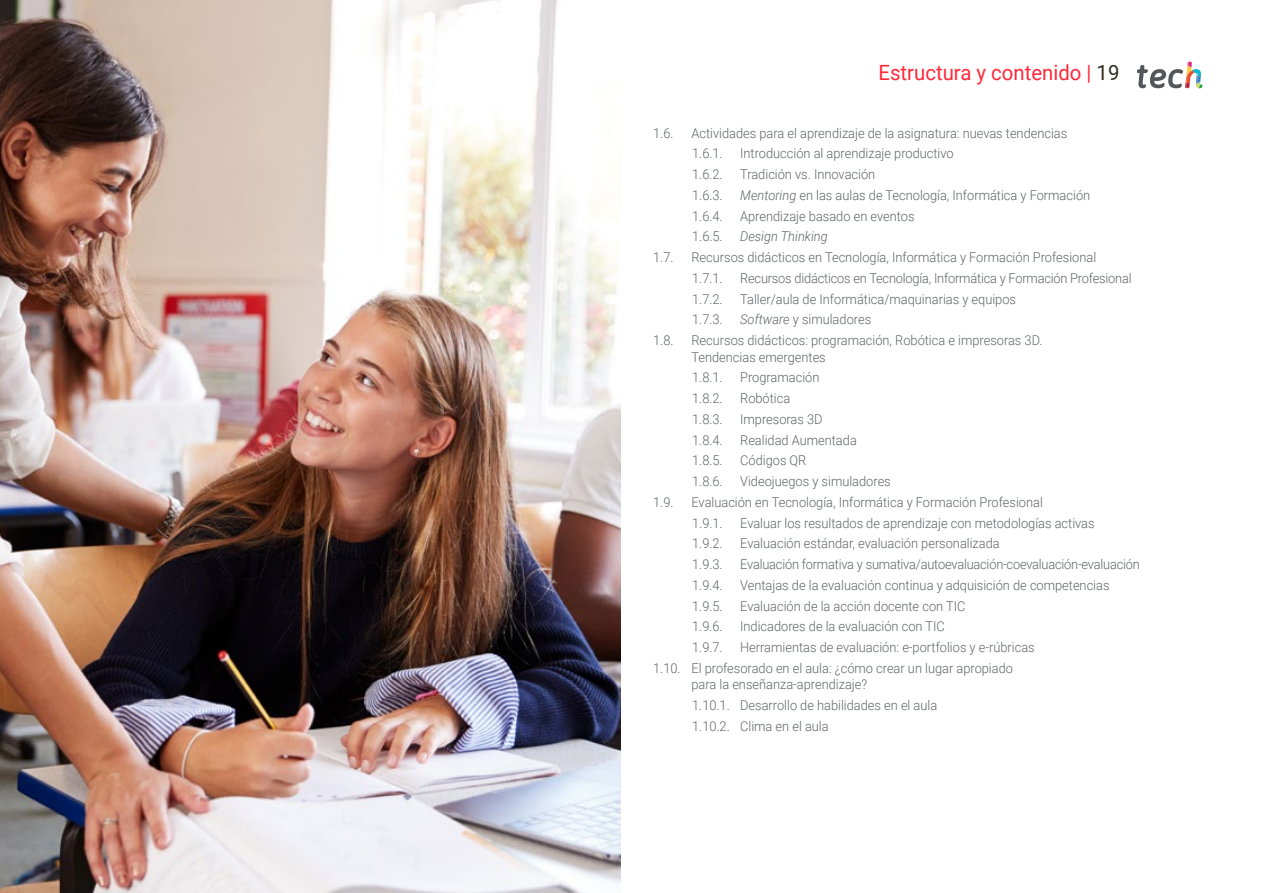
<style>
.page{position:relative;width:1263px;height:893px;background:#fff}
.page>*{position:absolute;margin:0;border:0;box-sizing:border-box;transform-origin:0 0}
.t1{font:21px "Roboto";color:#ff293a}
.t2{font:300 13.5px/20.7px "Roboto";color:#61646a;scale:.95 1}
.t3{font:italic 300 13.5px "Roboto";color:#61646a;scale:.95 1}
.s1{color:#312e20}
.s2{font-style:italic}
</style>
<div class="page">
<svg style="left:1137px;top:62px;width:65px;height:27px"></svg>
<img style="left:0;top:0;width:621px;height:893px">
<h1 class="t1" style="left:878px;top:57px;width:242px">Estructura y contenido | <span class="s1">19</span></h1>
<p class="t2" style="left:653px;top:122px;width:23px">1.6.</p>
<p class="t2" style="left:691px;top:122px;width:397px">Actividades para el aprendizaje de la asignatura: nuevas tendencias<br>1.6.1.</p>
<p class="t2" style="left:740px;top:143px;width:226px">Introducción al aprendizaje productivo</p>
<p class="t2" style="left:692px;top:164px;width:34px">1.6.2.</p>
<p class="t2" style="left:740px;top:164px;width:144px">Tradición vs. Innovación</p>
<p class="t2" style="left:692px;top:184px;width:34px">1.6.3.</p>
<p class="t2" style="left:740px;top:184px;width:370px"><span class="s2">Mentoring</span> en las aulas de Tecnología, Informática y Formación</p>
<p class="t2" style="left:692px;top:205px;width:34px">1.6.4.</p>
<p class="t2" style="left:740px;top:205px;width:185px">Aprendizaje basado en eventos</p>
<p class="t2" style="left:692px;top:226px;width:34px">1.6.5.</p>
<p class="t3" style="left:740px;top:227px;width:94px">Design Thinking</p>
<p class="t2" style="left:653px;top:247px;width:23px">1.7.</p>
<p class="t2" style="left:691px;top:247px;width:427px">Recursos didácticos en Tecnología, Informática y Formación Profesional<br>1.7.1.</p>
<p class="t2" style="left:740px;top:267px;width:414px">Recursos didácticos en Tecnología, Informática y Formación Profesional</p>
<p class="t2" style="left:692px;top:288px;width:34px">1.7.2.</p>
<p class="t2" style="left:740px;top:288px;width:292px">Taller/aula de Informática/maquinarias y equipos</p>
<p class="t2" style="left:692px;top:309px;width:34px">1.7.3.</p>
<p class="t2" style="left:740px;top:309px;width:139px"><span class="s2">Software</span> y simuladores</p>
<p class="t2" style="left:653px;top:330px;width:23px">1.8.</p>
<p class="t2" style="left:691px;top:332px;width:371px;line-height:16.5px">Recursos didácticos: programación, Robótica e impresoras 3D.<br>Tendencias emergentes</p>
<p class="t2" style="left:692px;top:367px;width:34px">1.8.1.</p>
<p class="t2" style="left:740px;top:367px;width:85px">Programación</p>
<p class="t2" style="left:692px;top:388px;width:34px">1.8.2.</p>
<p class="t2" style="left:740px;top:388px;width:54px">Robótica</p>
<p class="t2" style="left:692px;top:408px;width:34px">1.8.3.</p>
<p class="t2" style="left:740px;top:408px;width:88px">Impresoras 3D</p>
<p class="t2" style="left:692px;top:429px;width:34px">1.8.4.</p>
<p class="t2" style="left:740px;top:429px;width:124px">Realidad Aumentada</p>
<p class="t2" style="left:692px;top:450px;width:34px">1.8.5.</p>
<p class="t2" style="left:740px;top:450px;width:71px">Códigos QR</p>
<p class="t2" style="left:692px;top:471px;width:34px">1.8.6.</p>
<p class="t2" style="left:740px;top:471px;width:160px">Videojuegos y simuladores</p>
<p class="t2" style="left:653px;top:491px;width:23px">1.9.</p>
<p class="t2" style="left:691px;top:491px;width:371px">Evaluación en Tecnología, Informática y Formación Profesional<br>1.9.1.</p>
<p class="t2" style="left:740px;top:512px;width:375px">Evaluar los resultados de aprendizaje con metodologías activas</p>
<p class="t2" style="left:692px;top:533px;width:34px">1.9.2.</p>
<p class="t2" style="left:740px;top:533px;width:275px">Evaluación estándar, evaluación personalizada</p>
<p class="t2" style="left:692px;top:554px;width:34px">1.9.3.</p>
<p class="t2" style="left:740px;top:554px;width:422px">Evaluación formativa y sumativa/autoevaluación-coevaluación-evaluación</p>
<p class="t2" style="left:692px;top:574px;width:34px">1.9.4.</p>
<p class="t2" style="left:740px;top:574px;width:390px">Ventajas de la evaluación continua y adquisición de competencias</p>
<p class="t2" style="left:692px;top:595px;width:34px">1.9.5.</p>
<p class="t2" style="left:740px;top:595px;width:239px">Evaluación de la acción docente con TIC</p>
<p class="t2" style="left:692px;top:616px;width:34px">1.9.6.</p>
<p class="t2" style="left:740px;top:616px;width:217px">Indicadores de la evaluación con TIC</p>
<p class="t2" style="left:692px;top:637px;width:34px">1.9.7.</p>
<p class="t2" style="left:653px;top:637px;width:403px;text-indent:87px">Herramientas de evaluación: e-portfolios y e-rúbricas<br>1.10. El profesorado en el aula: ¿cómo crear un lugar apropiado</p>
<p class="t2" style="left:691px;top:674px;width:260px">para la enseñanza-aprendizaje?<br>1.10.1. Desarrollo de habilidades en el aula<br>1.10.2. Clima en el aula</p>
</div>
